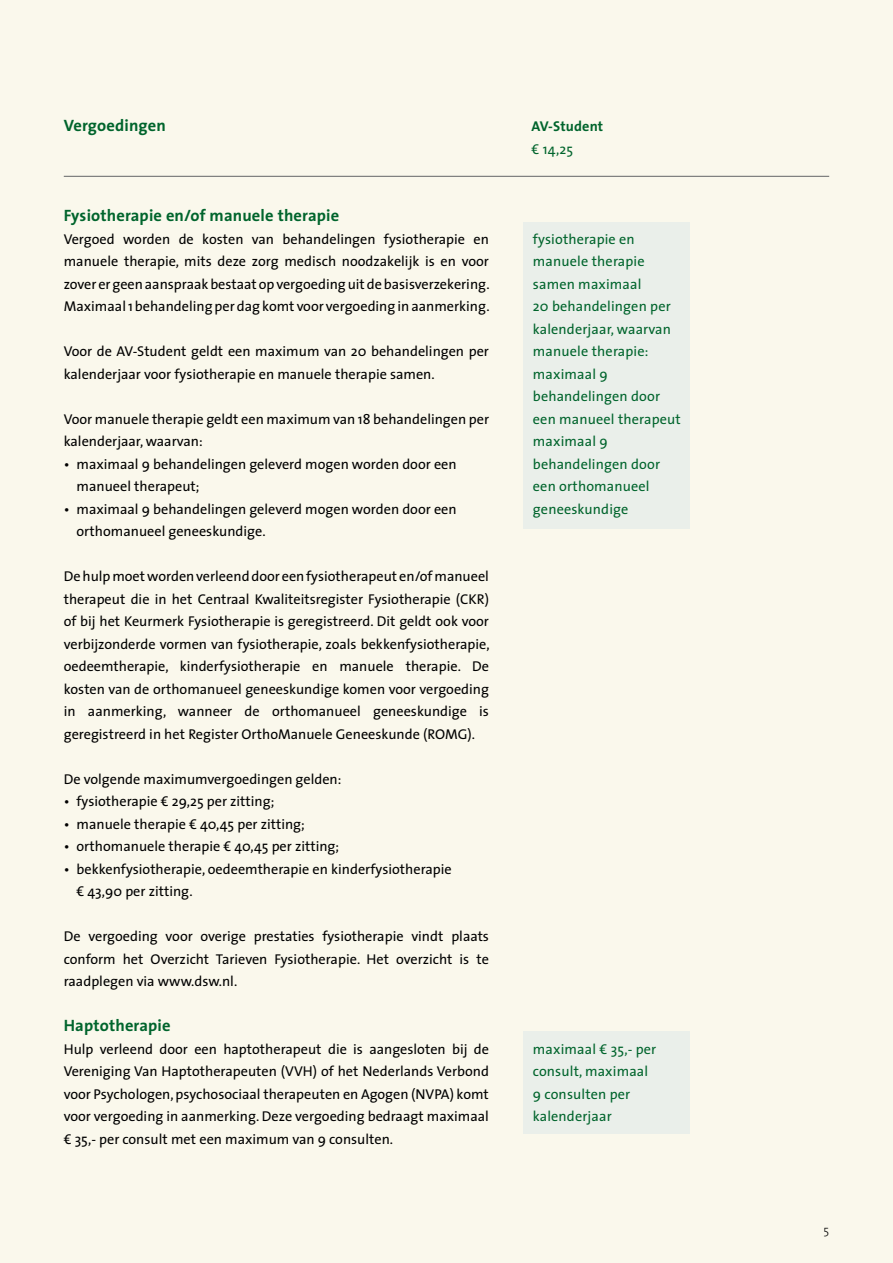
<style>
.page{position:relative;width:893px;height:1263px;background:#fff}
.page>*{position:absolute;margin:0;border:0;box-sizing:border-box;transform-origin:0 0}
.t1{font:700 16.5px "The Sans";letter-spacing:.01em;color:#00642c}
.t2{font:14.25px/22.5px "The Sans";color:#000}
.t3{font:14.25px/22.5px "The Sans";letter-spacing:.01em;color:#00642c}
.t4{font:700 14.25px "The Sans";letter-spacing:.01em;color:#00642c}
.t5{font:300 12px "The Sans";color:#000}
</style>
<div class="page">
<hr style="left:0;top:0;width:1px;height:1263px;background:#faf8ec">
<div style="left:2px;top:0;width:891px;height:1263px;background:#faf8ec"></div>
<div style="left:524px;top:223px;width:166px;height:306px;background:#eaefea"></div>
<div style="left:523px;top:1031px;width:166px;height:102px;background:#eaefea"></div>
<hr style="left:64px;top:176px;width:765px;height:1px;background:#636466">
<p class="t1" style="left:64px;top:115px;width:104px">Vergoedingen</p>
<p class="t1" style="left:64px;top:205px;width:277px">Fysiotherapie en/of manuele therapie</p>
<p class="t2" style="left:64px;top:228px;width:427px;text-align:justify">Vergoed worden de kosten van behandelingen fysiotherapie en manuele therapie, mits deze zorg medisch noodzakelijk is en voor zover er geen aanspraak bestaat op vergoeding uit de basisverzekering.<br>Maximaal 1 behandeling per dag komt voor vergoeding in aanmerking.</p>
<p class="t2" style="left:64px;top:340px;width:427px">Voor de AV-Student geldt een maximum van 20 behandelingen per kalenderjaar voor fysiotherapie en manuele therapie samen.</p>
<p class="t2" style="left:64px;top:408px;width:427px">Voor manuele therapie geldt een maximum van 18 behandelingen per kalenderjaar, waarvan:</p>
<p class="t2" style="left:77px;top:453px;width:382px;text-indent:-13px">• maximaal 9 behandelingen geleverd mogen worden door een manueel therapeut;</p>
<p class="t2" style="left:77px;top:498px;width:382px;text-indent:-13px">• maximaal 9 behandelingen geleverd mogen worden door een orthomanueel geneeskundige.</p>
<p class="t2" style="left:64px;top:565px;width:427px;text-align:justify">De hulp moet worden verleend door een fysiotherapeut en/of manueel therapeut die in het Centraal Kwaliteitsregister Fysiotherapie (CKR) of bij het Keurmerk Fysiotherapie is geregistreerd. Dit geldt ook voor verbijzonderde vormen van fysiotherapie, zoals bekkenfysiotherapie, oedeemtherapie, kinderfysiotherapie en manuele therapie. De kosten van de orthomanueel geneeskundige komen voor vergoeding in aanmerking, wanneer de orthomanueel geneeskundige is geregistreerd in het Register OrthoManuele Geneeskunde (ROMG).</p>
<p class="t2" style="left:64px;top:768px;width:279px">De volgende maximumvergoedingen gelden:</p>
<p class="t2" style="left:64px;top:790px;width:212px">• fysiotherapie € 29,25 per zitting;</p>
<p class="t2" style="left:64px;top:813px;width:243px">• manuele therapie € 40,45 per zitting;</p>
<p class="t2" style="left:64px;top:835px;width:277px">• orthomanuele therapie € 40,45 per zitting;</p>
<p class="t2" style="left:77px;top:858px;width:377px;text-indent:-13px">• bekkenfysiotherapie, oedeemtherapie en kinderfysiotherapie € 43,90 per zitting.</p>
<p class="t2" style="left:64px;top:925px;width:427px;text-align:justify">De vergoeding voor overige prestaties fysiotherapie vindt plaats conform het Overzicht Tarieven Fysiotherapie. Het overzicht is te raadplegen via www.dsw.nl.</p>
<p class="t1" style="left:64px;top:1015px;width:108px">Haptotherapie</p>
<p class="t2" style="left:64px;top:1038px;width:427px;text-align:justify">Hulp verleend door een haptotherapeut die is aangesloten bij de Vereniging Van Haptotherapeuten (VVH) of het Nederlands Verbond voor Psychologen, psychosociaal therapeuten en Agogen (NVPA) komt voor vergoeding in aanmerking. Deze vergoeding bedraagt maximaal € 35,- per consult met een maximum van 9 consulten.</p>
<p class="t4" style="left:531px;top:117px;width:73px">AV-Student</p>
<p class="t3" style="left:531px;top:138px;width:43px">€ 14,25</p>
<p class="t3" style="left:533px;top:228px;width:149px">fysiotherapie en manuele therapie samen maximaal<br>20 behandelingen per kalenderjaar, waarvan manuele therapie: maximaal 9 behandelingen door een manueel therapeut maximaal 9 behandelingen door een orthomanueel geneeskundige</p>
<p class="t3" style="left:533px;top:1038px;width:125px">maximaal € 35,- per consult, maximaal<br>9 consulten per kalenderjaar</p>
<p class="t5" style="left:823px;top:1222px;width:7px">5</p>
</div>
